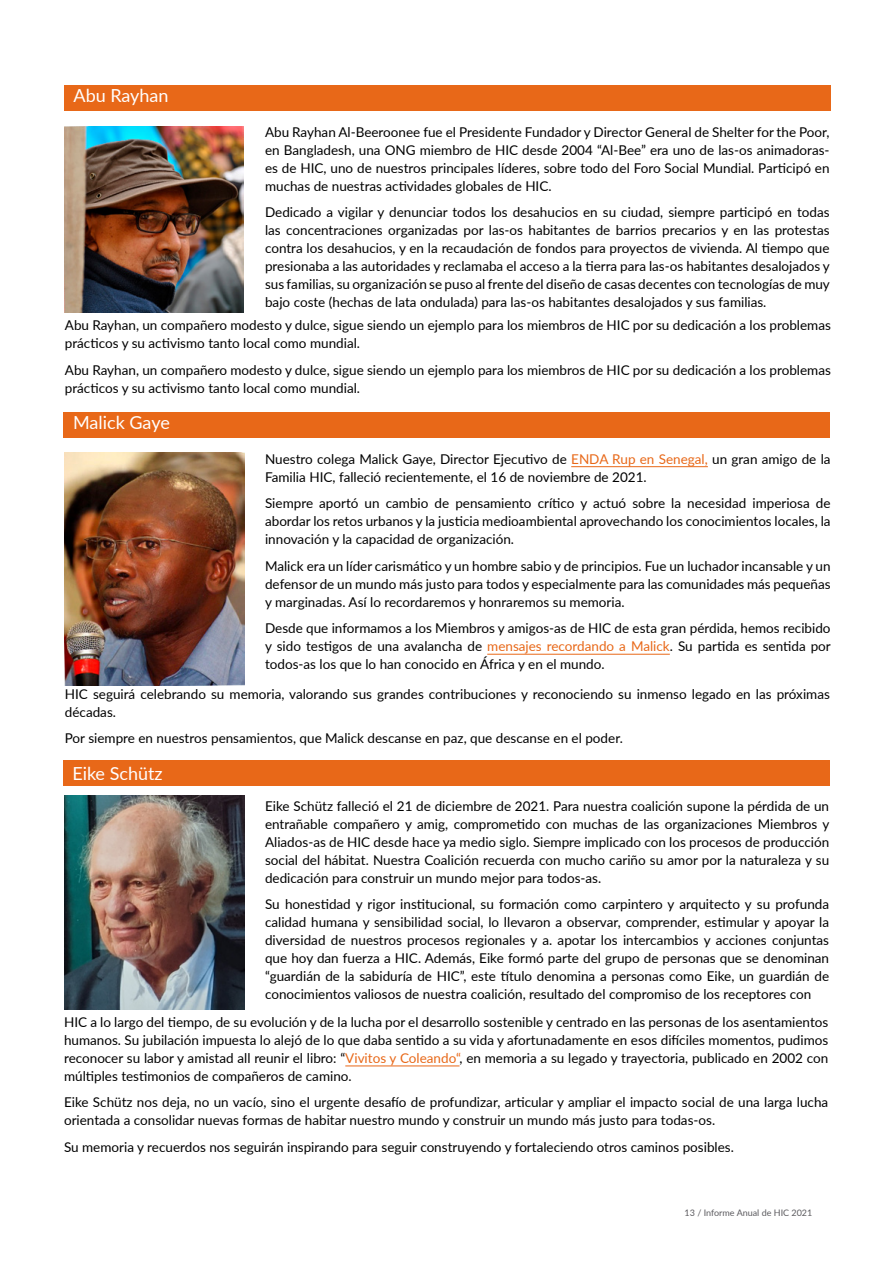
<style>
.page{position:relative;width:893px;height:1263px;background:#fff}
.page>*{position:absolute;margin:0;border:0;box-sizing:border-box;transform-origin:0 0}
.t1{font:18px "Lato";color:#fff}
.t2{font:13.5px/18px "Lato";color:#000;text-align:justify}
.t3{font:9px "Lato";color:#5c5b5f}
.s1{color:#e86818}
</style>
<div class="page">
<div style="left:64px;top:85px;width:766px;height:26px;background:#e86818"></div>
<div style="left:64px;top:412px;width:766px;height:25px;background:#e86818"></div>
<hr style="left:571px;top:466px;width:137px;height:1px;background:#e86818">
<hr style="left:487px;top:654px;width:183px;height:1px;background:#e86818">
<div style="left:64px;top:760px;width:766px;height:26px;background:#e86818"></div>
<img style="left:65px;top:126px;width:178px;height:187px">
<img style="left:64px;top:453px;width:180px;height:232px">
<img style="left:65px;top:795px;width:179px;height:214px">
<hr style="left:345px;top:1066px;width:115px;height:1px;background:#e86818">
<h1 class="t1" style="left:74px;top:83px;width:97px">Abu Rayhan</h1>
<p class="t2" style="left:265px;top:122px;width:566px">Abu Rayhan Al-Beeroonee fue el Presidente Fundador y Director General de Shelter for the Poor, en Bangladesh, una ONG miembro de HIC desde 2004 “Al-Bee” era uno de las-os animadoras&shy;es de HIC, uno de nuestros principales líderes, sobre todo del Foro Social Mundial. Participó en muchas de nuestras actividades globales de HIC.</p>
<p class="t2" style="left:265px;top:203px;width:566px">Dedicado a vigilar y denunciar todos los desahucios en su ciudad, siempre participó en todas las concentraciones organizadas por las-os habitantes de barrios precarios y en las protestas contra los desahucios, y en la recaudación de fondos para proyectos de vivienda. Al tiempo que presionaba a las autoridades y reclamaba el acceso a la tierra para las-os habitantes desalojados y sus familias, su organización se puso al frente del diseño de casas decentes con tecnologías de muy bajo coste (hechas de lata ondulada) para las-os habitantes desalojados y sus familias.</p>
<p class="t2" style="left:65px;top:316px;width:767px">Abu Rayhan, un compañero modesto y dulce, sigue siendo un ejemplo para los miembros de HIC por su dedicación a los problemas prácticos y su activismo tanto local como mundial.</p>
<p class="t2" style="left:65px;top:360px;width:767px">Abu Rayhan, un compañero modesto y dulce, sigue siendo un ejemplo para los miembros de HIC por su dedicación a los problemas prácticos y su activismo tanto local como mundial.</p>
<h1 class="t1" style="left:73px;top:409px;width:98px">Malick Gaye</h1>
<p class="t2" style="left:265px;top:449px;width:567px">Nuestro colega Malick Gaye, Director Ejecutivo de <span class="s1">ENDA Rup en Senegal,</span> un gran amigo de la<br>Familia HIC, falleció recientemente, el 16 de noviembre de 2021.</p>
<p class="t2" style="left:265px;top:493px;width:567px">Siempre aportó un cambio de pensamiento crítico y actuó sobre la necesidad imperiosa de abordar los retos urbanos y la justicia medioambiental aprovechando los conocimientos locales, la innovación y la capacidad de organización.</p>
<p class="t2" style="left:265px;top:556px;width:567px">Malick era un líder carismático y un hombre sabio y de principios. Fue un luchador incansable y un defensor de un mundo más justo para todos y especialmente para las comunidades más pequeñas y marginadas. Así lo recordaremos y honraremos su memoria.</p>
<p class="t2" style="left:265px;top:618px;width:567px">Desde que informamos a los Miembros y amigos-as de HIC de esta gran pérdida, hemos recibido y sido testigos de una avalancha de <span class="s1">mensajes recordando a Malick</span>. Su partida es sentida por todos-as los que lo han conocido en África y en el mundo.</p>
<p class="t2" style="left:65px;top:684px;width:766px">HIC seguirá celebrando su memoria, valorando sus grandes contribuciones y reconociendo su inmenso legado en las próximas décadas.</p>
<p class="t2" style="left:65px;top:729px;width:559px">Por siempre en nuestros pensamientos, que Malick descanse en paz, que descanse en el poder.</p>
<h1 class="t1" style="left:72px;top:761px;width:92px">Eike Schütz</h1>
<p class="t2" style="left:265px;top:796px;width:566px">Eike Schütz falleció el 21 de diciembre de 2021. Para nuestra coalición supone la pérdida de un entrañable compañero y amig, comprometido con muchas de las organizaciones Miembros y Aliados-as de HIC desde hace ya medio siglo. Siempre implicado con los procesos de producción social del hábitat. Nuestra Coalición recuerda con mucho cariño su amor por la naturaleza y su dedicación para construir un mundo mejor para todos-as.</p>
<p class="t2" style="left:265px;top:895px;width:566px">Su honestidad y rigor institucional, su formación como carpintero y arquitecto y su profunda calidad humana y sensibilidad social, lo llevaron a observar, comprender, estimular y apoyar la diversidad de nuestros procesos regionales y a. apotar los intercambios y acciones conjuntas que hoy dan fuerza a HIC. Además, Eike formó parte del grupo de personas que se denominan “guardián de la sabiduría de HIC”, este título denomina a personas como Eike, un guardián de conocimientos valiosos de nuestra coalición, resultado del compromiso de los receptores con</p>
<p class="t2" style="left:64px;top:1012px;width:766px">HIC a lo largo del tiempo, de su evolución y de la lucha por el desarrollo sostenible y centrado en las personas de los asentamientos humanos. Su jubilación impuesta lo alejó de lo que daba sentido a su vida y afortunadamente en esos difíciles momentos, pudimos reconocer su labor y amistad all reunir el libro: “<span class="s1">Vivitos y Coleando“</span>, en memoria a su legado y trayectoria, publicado en 2002 con múltiples testimonios de compañeros de camino.</p>
<p class="t2" style="left:64px;top:1093px;width:766px">Eike Schütz nos deja, no un vacío, sino el urgente desafío de profundizar, articular y ampliar el impacto social de una larga lucha orientada a consolidar nuevas formas de habitar nuestro mundo y construir un mundo más justo para todas-os.</p>
<p class="t2" style="left:64px;top:1137px;width:671px">Su memoria y recuerdos nos seguirán inspirando para seguir construyendo y fortaleciendo otros caminos posibles.</p>
<p class="t3" style="left:685px;top:1206px;width:129px">13 / Informe Anual de HIC 2021</p>
</div>
